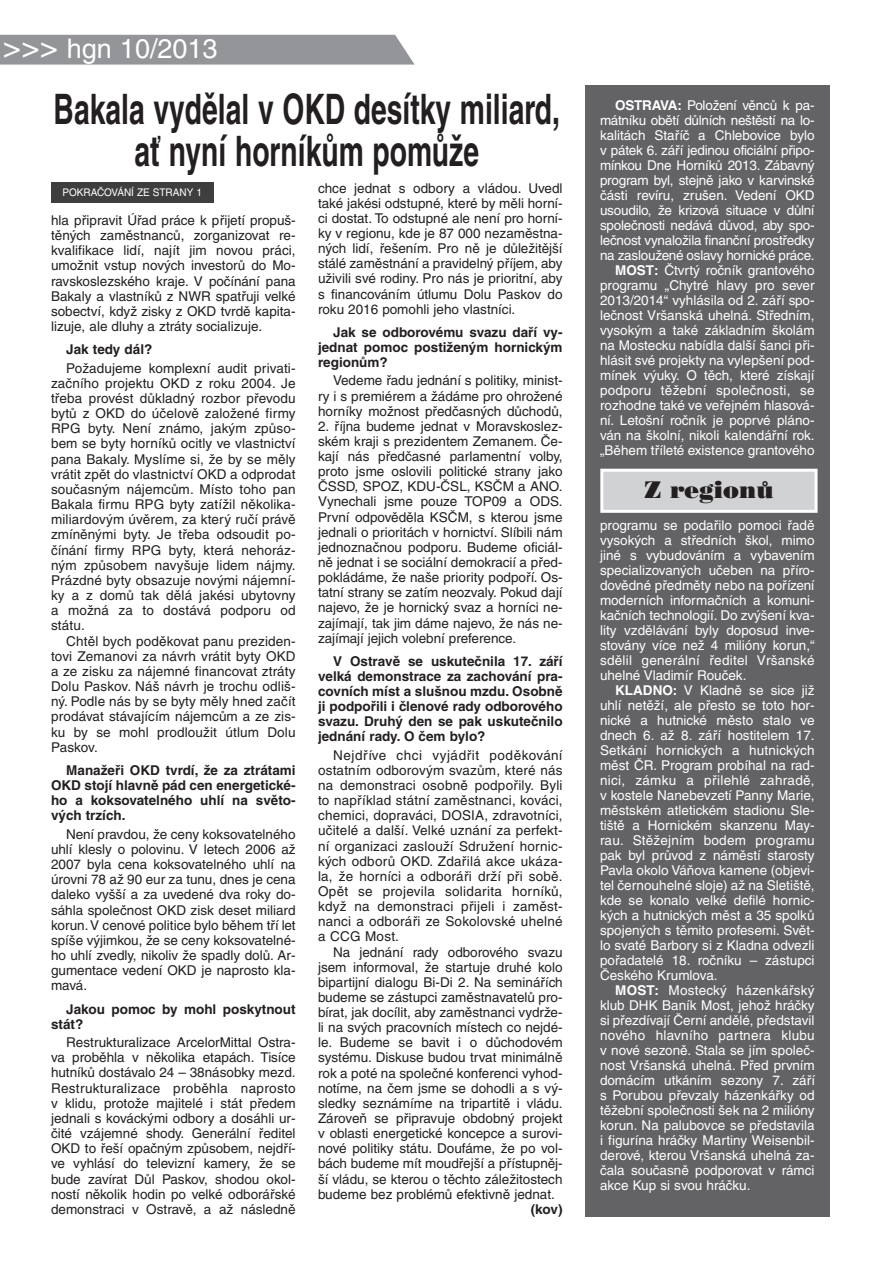
<style>
.page{position:relative;width:893px;height:1262px;background:#fff}
.page>*{position:absolute;margin:0;border:0;box-sizing:border-box;transform-origin:0 0}
.t1{font:700 42px/42px "Helvetica CE";color:#231f20;text-align:center;scale:.67 1}
.t2{font:27px "Helvetica CE";color:#fff}
.t3{font:24px "Bodoni CE Poster";color:#231f20}
.t4{font:13.5px/15.1px "Helvetica CE";color:#231f20;text-align:justify}
.t5{font:13.5px/15px "Helvetica CE";letter-spacing:-.005em;color:#fff;text-align:justify}
.t6{font:700 13.5px/15.1px "Helvetica CE";color:#231f20;text-align:justify}
.t7{font:10.5px "Helvetica CE";color:#fff;scale:.95 1}
.s1{font-size:31.5px}
.s2{font-weight:700}
</style>
<div class="page">
<div style="left:0;top:35px;width:414px;height:30px;background:#939598"></div>
<div style="left:51px;top:183px;width:162px;height:20px;background:#3e3e3f"></div>
<div style="left:585px;top:85px;width:244px;height:1131px;background:#636366"></div>
<div style="left:602px;top:470px;width:214px;height:41px;background:#d1d2d4"></div>
<div style="left:600px;top:469px;width:217px;height:44px;border:3px solid #fff"></div>
<h2 class="t2" style="left:3px;top:37px;width:216px"><span class="s1">&gt;&gt;&gt;</span> hgn 10/2013</h2>
<h1 class="t1" style="left:54px;top:92px;width:757px">Bakala vydělal v OKD desítky miliard, ať nyní horníkům pomůže</h1>
<p class="t5" style="left:600px;top:99px;width:216px;text-align:right"><span class="s2">OSTRAVA:</span> Položení věnců k pa&shy;mátníku obětí důlních neštěstí na lo&shy;kalitách Staříč a Chlebovice bylo v pátek 6. září jedinou oficiální připo&shy;mínkou Dne Horníků 2013. Zábavný program byl, stejně jako v karvinské části revíru, zrušen. Vedení OKD usoudilo, že krizová situace v důlní společnosti nedává důvod, aby spo&shy;lečnost vynaložila finanční prostředky na zasloužené oslavy hornické práce.<br><span class="s2">MOST:</span> Čtvrtý ročník grantového programu „Chytré hlavy pro sever 2013/2014“ vyhlásila od 2. září spo&shy;lečnost Vršanská uhelná. Středním, vysokým a také základním školám na Mostecku nabídla další šanci při&shy;hlásit své projekty na vylepšení pod&shy;mínek výuky. O těch, které získají podporu těžební společnosti, se rozhodne také ve veřejném hlasová&shy;ní. Letošní ročník je poprvé pláno&shy;ván na školní, nikoli kalendářní rok. „Během tříleté existence grantového</p>
<p class="t4" style="left:318px;top:181px;width:246px">chce jednat s odbory a vládou. Uvedl také jakési odstupné, které by měli horní&shy;ci dostat. To odstupné ale není pro horní&shy;ky v regionu, kde je 87 000 nezaměstna&shy;ných lidí, řešením. Pro ně je důležitější stálé zaměstnání a pravidelný příjem, aby uživili své rodiny. Pro nás je prioritní, aby s financováním útlumu Dolu Paskov do roku 2016 pomohli jeho vlastníci.</p>
<p class="t6" style="left:318px;top:325px;width:246px;text-indent:15px">Jak se odborovému svazu daří vy&shy;jednat pomoc postiženým hornickým regionům?</p>
<p class="t4" style="left:318px;top:374px;width:246px;text-indent:15px">Vedeme řadu jednání s politiky, minist&shy;ry i s premiérem a žádáme pro ohrožené horníky možnost předčasných důchodů,</p>
<p class="t4" style="left:318px;top:419px;width:246px">2. října budeme jednat v Moravskoslez&shy;ském kraji s prezidentem Zemanem. Če&shy;kají nás předčasné parlamentní volby, proto jsme oslovili politické strany jako ČSSD, SPOZ, KDU-ČSL, KSČM a ANO.<br>Vynechali jsme pouze TOP09 a ODS.<br>První odpověděla KSČM, s kterou jsme jednali o prioritách v hornictví. Slíbili nám jednoznačnou podporu. Budeme oficiál&shy;ně jednat i se sociální demokracií a před&shy;pokládáme, že naše priority podpoří. Os&shy;tatní strany se zatím neozvaly. Pokud dají najevo, že je hornický svaz a horníci ne&shy;zajímají, tak jim dáme najevo, že nás ne&shy;zajímají jejich volební preference.</p>
<p class="t6" style="left:318px;top:654px;width:246px;text-indent:15px">V Ostravě se uskutečnila 17. září velká demonstrace za zachování pra&shy;covních míst a slušnou mzdu. Osobně ji podpořili i členové rady odborového svazu. Druhý den se pak uskutečnilo jednání rady. O čem bylo?</p>
<p class="t4" style="left:318px;top:748px;width:246px;text-indent:15px">Nejdříve chci vyjádřit poděkování ostatním odborovým svazům, které nás na demonstraci osobně podpořily. Byli to například státní zaměstnanci, kováci, chemici, dopraváci, DOSIA, zdravotníci, učitelé a další. Velké uznání za perfekt&shy;ní organizaci zaslouží Sdružení hornic&shy;kých odborů OKD. Zdařilá akce ukáza&shy;la, že horníci a odboráři drží při sobě.<br>Opět se projevila solidarita horníků, když na demonstraci přijeli i zaměst&shy;nanci a odboráři ze Sokolovské uhelné a CCG Most.</p>
<p class="t4" style="left:318px;top:945px;width:246px;text-indent:15px">Na jednání rady odborového svazu jsem informoval, že startuje druhé kolo bipartijní dialogu Bi-Di 2. Na seminářích budeme se zástupci zaměstnavatelů pro&shy;bírat, jak docílit, aby zaměstnanci vydrže&shy;li na svých pracovních místech co nejdé&shy;le. Budeme se bavit i o důchodovém systému. Diskuse budou trvat minimálně rok a poté na společné konferenci vyhod&shy;notíme, na čem jsme se dohodli a s vý&shy;sledky seznámíme na tripartitě i vládu.<br>Zároveň se připravuje obdobný projekt v oblasti energetické koncepce a surovi&shy;nové politiky státu. Doufáme, že po vol&shy;bách budeme mít moudřejší a přístupněj&shy;ší vládu, se kterou o těchto záležitostech budeme bez problémů efektivně jednat.</p>
<p class="t6" style="left:531px;top:1202px;width:33px">(kov)</p>
<p class="t7" style="left:62px;top:188px;width:148px">POKRAČOVÁNÍ ZE STRANY 1</p>
<p class="t4" style="left:51px;top:214px;width:246px">hla připravit Úřad práce k přijetí propuš&shy;těných zaměstnanců, zorganizovat re&shy;kvalifikace lidí, najít jim novou práci, umožnit vstup nových investorů do Mo&shy;ravskoslezského kraje. V počínání pana Bakaly a vlastníků z NWR spatřuji velké sobectví, když zisky z OKD tvrdě kapita&shy;lizuje, ale dluhy a ztráty socializuje.</p>
<p class="t6" style="left:66px;top:343px;width:88px">Jak tedy dál?</p>
<p class="t4" style="left:51px;top:361px;width:246px;text-indent:15px">Požadujeme komplexní audit privati&shy;začního projektu OKD z roku 2004. Je třeba provést důkladný rozbor převodu bytů z OKD do účelově založené firmy RPG byty. Není známo, jakým způso&shy;bem se byty horníků ocitly ve vlastnictví pana Bakaly. Myslíme si, že by se měly vrátit zpět do vlastnictví OKD a odprodat současným nájemcům. Místo toho pan Bakala firmu RPG byty zatížil několika&shy;miliardovým úvěrem, za který ručí právě zmíněnými byty. Je třeba odsoudit po&shy;čínání firmy RPG byty, která nehoráz&shy;ným způsobem navyšuje lidem nájmy.<br>Prázdné byty obsazuje novými nájemní&shy;ky a z domů tak dělá jakési ubytovny a možná za to dostává podporu od státu.</p>
<p class="t4" style="left:51px;top:634px;width:246px;text-indent:15px">Chtěl bych poděkovat panu preziden&shy;tovi Zemanovi za návrh vrátit byty OKD a ze zisku za nájemné financovat ztráty Dolu Paskov. Náš návrh je trochu odliš&shy;ný. Podle nás by se byty měly hned začít prodávat stávajícím nájemcům a ze zis&shy;ku by se mohl prodloužit útlum Dolu Paskov.</p>
<p class="t6" style="left:51px;top:763px;width:246px;text-indent:15px">Manažeři OKD tvrdí, že za ztrátami OKD stojí hlavně pád cen energetické&shy;ho a koksovatelného uhlí na světo&shy;vých trzích.</p>
<p class="t4" style="left:51px;top:827px;width:246px;text-indent:15px">Není pravdou, že ceny koksovatelného uhlí klesly o polovinu. V letech 2006 až 2007 byla cena koksovatelného uhlí na úrovni 78 až 90 eur za tunu, dnes je cena daleko vyšší a za uvedené dva roky do&shy;sáhla společnost OKD zisk deset miliard korun.V cenové politice bylo během tří let spíše výjimkou, že se ceny koksovatelné&shy;ho uhlí zvedly, nikoliv že spadly dolů. Ar&shy;gumentace vedení OKD je naprosto kla&shy;mavá.</p>
<p class="t6" style="left:51px;top:1002px;width:246px;text-indent:15px">Jakou pomoc by mohl poskytnout stát?</p>
<p class="t4" style="left:51px;top:1035px;width:246px;text-indent:15px">Restrukturalizace ArcelorMittal Ostra&shy;va proběhla v několika etapách. Tisíce hutníků dostávalo 24 – 38násobky mezd.<br>Restrukturalizace proběhla naprosto v klidu, protože majitelé i stát předem jednali s kováckými odbory a dosáhli ur&shy;čité vzájemné shody. Generální ředitel OKD to řeší opačným způsobem, nejdří&shy;ve vyhlásí do televizní kamery, že se bude zavírat Důl Paskov, shodou okol&shy;ností několik hodin po velké odborářské demonstraci v Ostravě, a až následně</p>
<h3 class="t3" style="left:644px;top:481px;width:131px">Z regionů</h3>
<p class="t5" style="left:600px;top:519px;width:216px">programu se podařilo pomoci řadě vysokých a středních škol, mimo jiné s vybudováním a vybavením specializovaných učeben na příro&shy;dovědné předměty nebo na pořízení moderních informačních a komuni&shy;kačních technologií. Do zvýšení kva&shy;lity vzdělávání byly doposud inve&shy;stovány více než 4 milióny korun,“ sdělil generální ředitel Vršanské uhelné Vladimír Rouček.</p>
<p class="t5" style="left:600px;top:684px;width:216px;text-indent:15px"><span class="s2">KLADNO:</span> V Kladně se sice již uhlí netěží, ale přesto se toto hor&shy;nické a hutnické město stalo ve dnech 6. až 8. září hostitelem 17.<br>Setkání hornických a hutnických měst ČR. Program probíhal na rad&shy;nici, zámku a přilehlé zahradě, v kostele Nanebevzetí Panny Marie, městském atletickém stadionu Sle&shy;tiště a Hornickém skanzenu May&shy;rau. Stěžejním bodem programu pak byl průvod z náměstí starosty Pavla okolo Váňova kamene (objevi&shy;tel černouhelné sloje) až na Sletiště, kde se konalo velké defilé hornic&shy;kých a hutnických měst a 35 spolků spojených s těmito profesemi. Svět&shy;lo svaté Barbory si z Kladna odvezli pořadatelé 18. ročníku – zástupci Českého Krumlova.</p>
<p class="t5" style="left:600px;top:984px;width:217px;text-indent:15px"><span class="s2">MOST:</span> Mostecký házenkářský klub DHK Baník Most, jehož hráčky si přezdívají Černí andělé, představil nového hlavního partnera klubu v nové sezoně. Stala se jím společ&shy;nost Vršanská uhelná. Před prvním domácím utkáním sezony 7. září s Porubou převzaly házenkářky od těžební společnosti šek na 2 milióny korun. Na palubovce se představila i figurína hráčky Martiny Weisenbil&shy;derové, kterou Vršanská uhelná za&shy;čala současně podporovat v rámci akce Kup si svou hráčku.</p>
</div>
